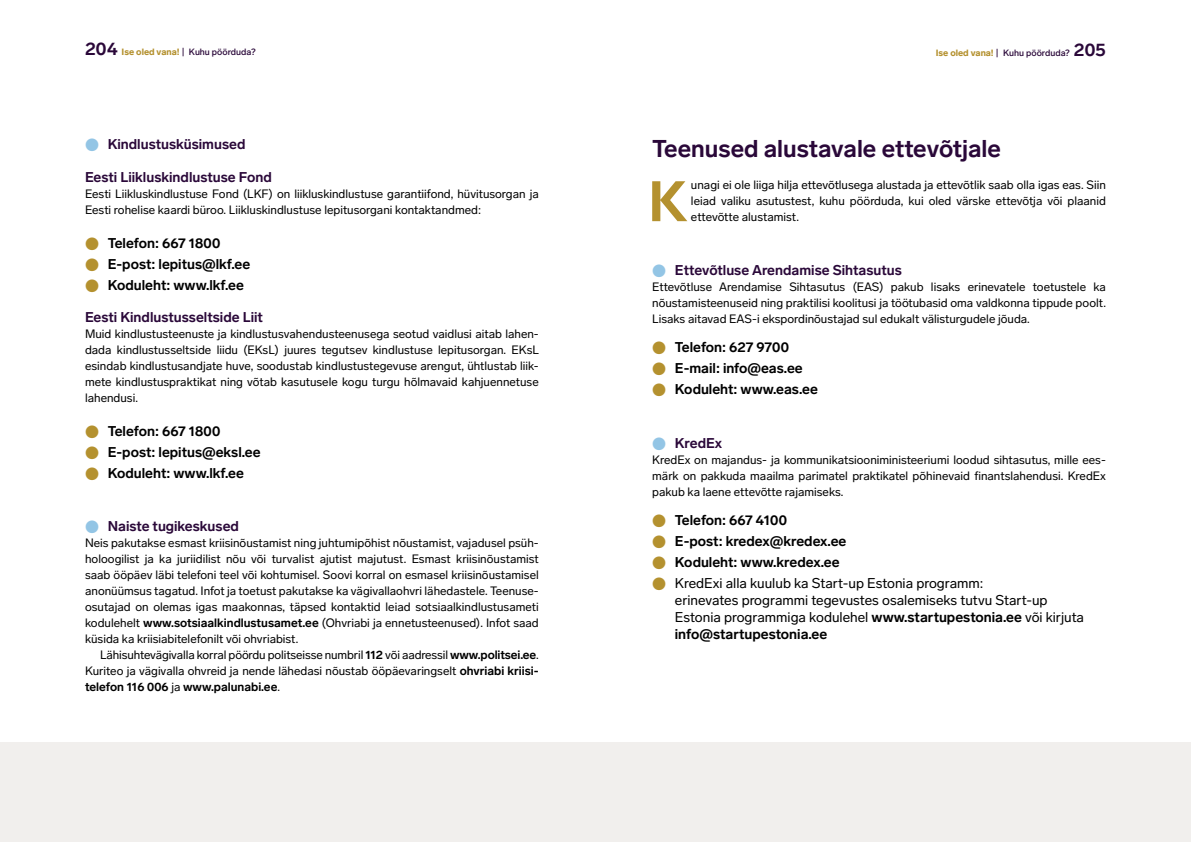
<style>
.page{position:relative;width:1191px;height:842px;background:#fff}
.page>*{position:absolute;margin:0;border:0;box-sizing:border-box;transform-origin:0 0}
.t1{font:700 60.5px "Cera PRO";color:#b4912f}
.t2{font:700 24px "Lab Grotesque";color:#2a0839}
.t3{font:700 14px "Lab Grotesque";color:#000}
.t4{font:14px/16.8px "Lab Grotesque";color:#000}
.t5{font:700 14px "Lab Grotesque";color:#2a0839}
.t6{font:12px/16px "Lab Grotesque";color:#000;text-align:justify}
.t7{font:500 9px "Lab Grotesque";color:#2a0839}
.s1{font-weight:700;font-size:18px}
.s2{font-weight:900;color:#b4912f}
.s3{font-family:"Core Sans N Condensed";font-weight:400;color:#93c5e5}
.s4{font-family:"Core Sans N Condensed";font-weight:400;color:#b4912f}
.s5{font-weight:700}
.s6{font-weight:300;color:#fff}
.s7{font-family:"Core Sans N Condensed";color:#b4912f}
</style>
<div class="page">
<div style="left:0;top:742px;width:1191px;height:100px;background:#f1efed"></div>
<p class="t7" style="left:85px;top:46px;width:172px"><span class="s1">204</span> <span class="s2">Ise oled vana!</span> | Kuhu pöörduda?</p>
<p class="t7" style="left:935px;top:47px;width:172px"><span class="s2">Ise oled vana!</span> | Kuhu pöörduda? <span class="s1">205</span></p>
<p class="t5" style="left:85px;top:136px;width:162px"><span class="s3">●</span> Kindlustusküsimused</p>
<p class="t5" style="left:85px;top:169px;width:188px">Eesti Liikluskindlustuse Fond</p>
<p class="t6" style="left:85px;top:186px;width:455px">Eesti Liikluskindlustuse Fond (LKF) on liikluskindlustuse garantiifond, hüvitusorgan ja<br>Eesti rohelise kaardi büroo. Liikluskindlustuse lepitusorgani kontaktandmed:</p>
<p class="t3" style="left:85px;top:234px;width:137px"><span class="s4">●</span> Telefon: 667 1800</p>
<p class="t3" style="left:85px;top:255px;width:167px"><span class="s4">●</span> E-post: lepitus@lkf.ee</p>
<p class="t3" style="left:85px;top:276px;width:160px"><span class="s4">●</span> Koduleht: www.lkf.ee</p>
<p class="t5" style="left:85px;top:309px;width:179px">Eesti Kindlustusseltside Liit</p>
<p class="t6" style="left:85px;top:326px;width:455px">Muid kindlustusteenuste ja kindlustusvahendusteenusega seotud vaidlusi aitab lahen&shy;dada kindlustusseltside liidu (EKsL) juures tegutsev kindlustuse lepitusorgan. EKsL esindab kindlustusandjate huve, soodustab kindlustustegevuse arengut, ühtlustab liik&shy;mete kindlustuspraktikat ning võtab kasutusele kogu turgu hõlmavaid kahjuennetuse lahendusi.</p>
<p class="t3" style="left:85px;top:422px;width:137px"><span class="s4">●</span> Telefon: 667 1800</p>
<p class="t3" style="left:85px;top:444px;width:177px"><span class="s4">●</span> E-post: lepitus@eksl.ee</p>
<p class="t3" style="left:85px;top:465px;width:160px"><span class="s4">●</span> Koduleht: www.lkf.ee</p>
<p class="t5" style="left:85px;top:518px;width:155px"><span class="s3">●</span> Naiste tugikeskused</p>
<p class="t6" style="left:85px;top:535px;width:455px">Neis pakutakse esmast kriisinõustamist ning juhtumipõhist nõustamist, vajadusel psüh&shy;holoogilist ja ka juriidilist nõu või turvalist ajutist majutust. Esmast kriisinõustamist saab ööpäev läbi telefoni teel või kohtumisel. Soovi korral on esmasel kriisinõustamisel anonüümsus tagatud. Infot ja toetust pakutakse ka vägivallaohvri lähedastele. Teenuse&shy;osutajad on olemas igas maakonnas, täpsed kontaktid leiad sotsiaalkindlustusameti kodulehelt <span class="s5">www.sotsiaalkindlustusamet.ee</span> (Ohvriabi ja ennetusteenused). Infot saad küsida ka kriisiabitelefonilt või ohvriabist.</p>
<p class="t6" style="left:85px;top:647px;width:455px;text-indent:15px">Lähisuhtevägivalla korral pöördu politseisse numbril <span class="s5">112</span> või aadressil <span class="s5">www.politsei.ee</span>.<br>Kuriteo ja vägivalla ohvreid ja nende lähedasi nõustab ööpäevaringselt <span class="s5">ohvriabi kriisi&shy;telefon 116 006</span> ja <span class="s5">www.palunabi.ee</span>.</p>
<h2 class="t2" style="left:652px;top:134px;width:350px">Teenused alustavale ettevõtjale</h2>
<h1 class="t1" style="left:647px;top:161px;width:51px">K<span class="s6">I</span></h1>
<p class="t6" style="left:691px;top:177px;width:416px">unagi ei ole liiga hilja ettevõtlusega alustada ja ettevõtlik saab olla igas eas. Siin leiad valiku asutustest, kuhu pöörduda, kui oled värske ettevõtja või plaanid ettevõtte alustamist.</p>
<p class="t5" style="left:652px;top:262px;width:251px"><span class="s3">●</span> Ettevõtluse Arendamise Sihtasutus</p>
<p class="t6" style="left:652px;top:279px;width:455px">Ettevõtluse Arendamise Sihtasutus (EAS) pakub lisaks erinevatele toetustele ka nõustamisteenuseid ning praktilisi koolitusi ja töötubasid oma valdkonna tippude poolt.<br>Lisaks aitavad EAS-i ekspordinõustajad sul edukalt välisturgudele jõuda.</p>
<p class="t3" style="left:652px;top:339px;width:138px"><span class="s4">●</span> Telefon: 627 9700</p>
<p class="t3" style="left:652px;top:360px;width:152px"><span class="s4">●</span> E-mail: info@eas.ee</p>
<p class="t3" style="left:652px;top:381px;width:167px"><span class="s4">●</span> Koduleht: www.eas.ee</p>
<p class="t5" style="left:652px;top:435px;width:72px"><span class="s3">●</span> KredEx</p>
<p class="t6" style="left:652px;top:452px;width:455px">KredEx on majandus- ja kommunikatsiooniministeeriumi loodud sihtasutus, mille ees&shy;märk on pakkuda maailma parimatel praktikatel põhinevaid finantslahendusi. KredEx pakub ka laene ettevõtte rajamiseks.</p>
<p class="t3" style="left:652px;top:512px;width:136px"><span class="s4">●</span> Telefon: 667 4100</p>
<p class="t3" style="left:652px;top:533px;width:196px"><span class="s4">●</span> E-post: kredex@kredex.ee</p>
<p class="t3" style="left:652px;top:554px;width:189px"><span class="s4">●</span> Koduleht: www.kredex.ee</p>
<p class="t4" style="left:675px;top:575px;width:411px;text-indent:-23px"><span class="s7">●</span> KredExi alla kuulub ka Start-up Estonia programm:<br>erinevates programmi tegevustes osalemiseks tutvu Start-up Estonia programmiga kodulehel <span class="s5">www.startupestonia.ee</span> või kirjuta <span class="s5">info@startupestonia.ee</span></p>
</div>
